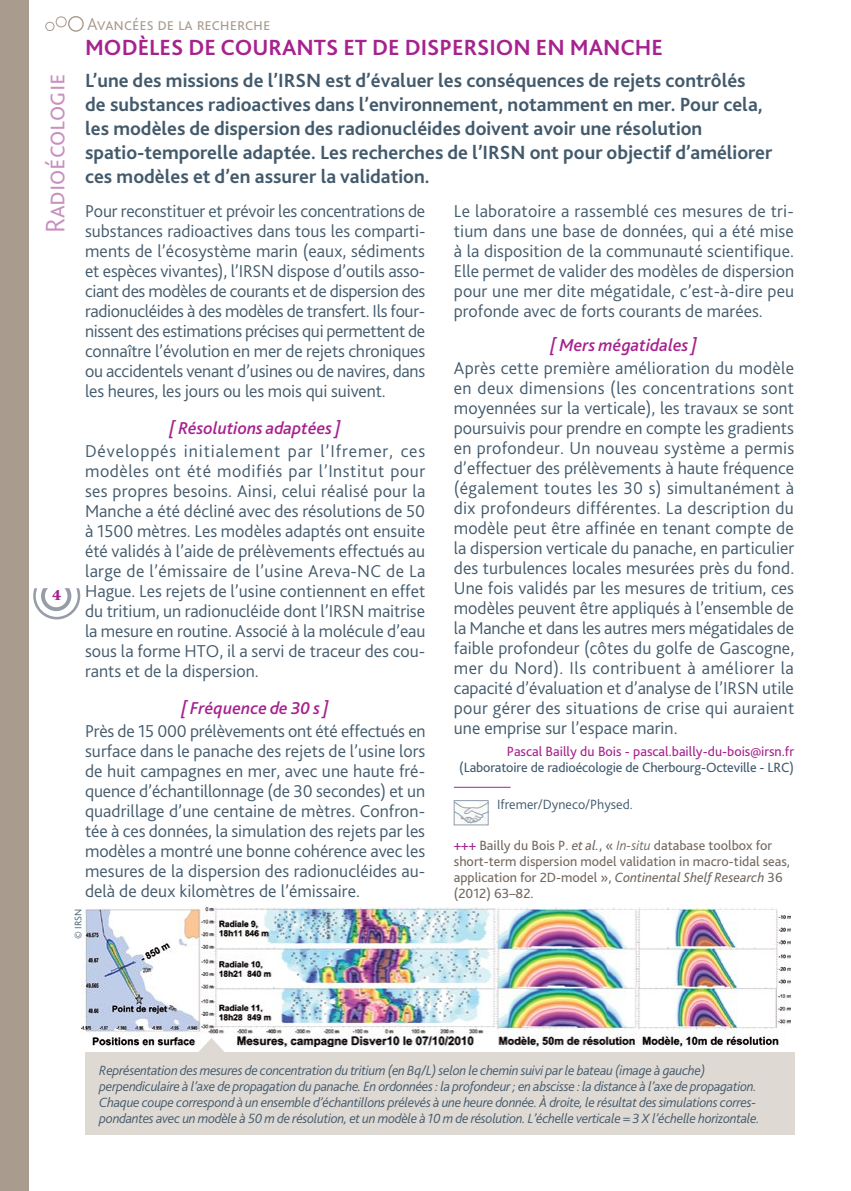
<style>
.page{position:relative;width:851px;height:1191px;background:#fff}
.page>*{position:absolute;margin:0;border:0;box-sizing:border-box;transform-origin:0 0}
.t1{font:300 28px "Bliss 2";color:#c98fc0}
.t2{font:700 23px "Bliss 2";color:#a6228e}
.t3{font:700 20px/24px "Bliss 2";color:#425a6c}
.t4{font:300 18px/20px "Bliss 2";letter-spacing:-.005em;color:#425a6c;text-align:justify}
.t5{font:italic 500 18px "Bliss 2";color:#a6228e}
.t6{font:300 18px "Bliss 2";color:#a99b8d}
.t7{font:italic 300 14px/16px "Bliss 2";letter-spacing:-.02em;color:#425a6c}
.t8{font:14px/16px "Bliss 2";color:#736960}
.t9{font:14px "Bliss 2";letter-spacing:-.01em;color:#425a6c}
.t10{font:14px "Bliss 2";color:#a6228e}
.t11{font:300 14px "Bliss 2";color:#425a6c}
.t12{font:900 14px "Versailles LT Std";color:#a6228e}
.t13{font:300 10px "Bliss 2";color:#425a6c}
.s1{color:#a6228e}
.s2{font-style:italic}
.s3{font-weight:300;font-style:italic}
</style>
<div class="page">
<img style="left:81px;top:907px;width:709px;height:139px">
<div style="left:85px;top:1052px;width:709px;height:82px;background:#dfd9d3"></div>
<div style="left:0;top:0;width:28px;height:1191px;background:#a99b8d"></div>
<svg style="left:33px;top:588px;width:47px;height:31px"></svg>
<div style="left:56px;top:16px;width:11px;height:11px;border:1px solid #a99b8d;border-radius:50%"></div>
<div style="left:68px;top:16px;width:16px;height:16px;border:1px solid #a99b8d;border-radius:50%"></div>
<div style="left:45px;top:22px;width:9px;height:9px;border:1px solid #a99b8d;border-radius:50%"></div>
<hr style="left:454px;top:786px;width:56px;height:1px;background:#a6228e">
<img style="left:456px;top:802px;width:30px;height:21px">
<div style="left:454px;top:800px;width:34px;height:25px;border:1px solid #8f9caa"></div>
<svg style="left:197px;top:1037px;width:28px;height:15px"></svg>
<h1 class="t1" style="left:38px;top:233px;width:161px;rotate:-90deg">Radioécologie</h1>
<p class="t12" style="left:52px;top:587px;width:11px">4</p>
<p class="t6" style="left:87px;top:13px;width:185px">Avancées de la recherche</p>
<p class="t2" style="left:85px;top:33px;width:579px">Modèles de courants et de dispersion en Manche</p>
<p class="t3" style="left:85px;top:68px;width:688px">L’une des missions de l’IRSN est d’évaluer les conséquences de rejets contrôlés<br>de substances radioactives dans l’environnement, notamment en mer. Pour cela, les modèles de dispersion des radionucléides doivent avoir une résolution spatio-temporelle adaptée. Les recherches de l’IRSN ont pour objectif d’améliorer ces modèles et d’en assurer la validation.</p>
<p class="t4" style="left:85px;top:201px;width:342px">Pour reconstituer et prévoir les concentrations de substances radioactives dans tous les comparti&shy;ments de l’écosystème marin (eaux, sédiments et espèces vivantes), l’IRSN dispose d’outils asso&shy;ciant des modèles de courants et de dispersion des radionucléides à des modèles de transfert. Ils four&shy;nissent des estimations précises qui permettent de connaître l’évolution en mer de rejets chroniques ou accidentels venant d’usines ou de navires, dans les heures, les jours ou les mois qui suivent.</p>
<p class="t5" style="left:169px;top:417px;width:174px">[ Résolutions adaptées ]</p>
<p class="t4" style="left:85px;top:441px;width:342px">Développés initialement par l’Ifremer, ces modèles ont été modifiés par l’Institut pour ses propres besoins. Ainsi, celui réalisé pour la Manche a été décliné avec des résolutions de 50 à 1500 mètres. Les modèles adaptés ont ensuite été validés à l’aide de prélèvements effectués au large de l’émissaire de l’usine Areva-NC de La Hague. Les rejets de l’usine contiennent en effet du tritium, un radionucléide dont l’IRSN maitrise la mesure en routine. Associé à la molécule d’eau sous la forme HTO, il a servi de traceur des cou&shy;rants et de la dispersion.</p>
<p class="t5" style="left:181px;top:697px;width:150px">[ Fréquence de 30 s ]</p>
<p class="t4" style="left:85px;top:720px;width:342px">Près de 15 000 prélèvements ont été effectués en surface dans le panache des rejets de l’usine lors de huit campagnes en mer, avec une haute fré&shy;quence d’échantillonnage (de 30 secondes) et un quadrillage d’une centaine de mètres. Confron&shy;tée à ces données, la simulation des rejets par les modèles a montré une bonne cohérence avec les mesures de la dispersion des radionucléides au&shy;delà de deux kilomètres de l’émissaire.</p>
<p class="t13" style="left:72px;top:939px;width:32px;rotate:-90deg">© IRSN</p>
<p class="t4" style="left:454px;top:201px;width:342px">Le laboratoire a rassemblé ces mesures de tri&shy;tium dans une base de données, qui a été mise à la disposition de la communauté scientifique.<br>Elle permet de valider des modèles de dispersion pour une mer dite mégatidale, c’est-à-dire peu profonde avec de forts courants de marées.</p>
<p class="t5" style="left:550px;top:334px;width:149px">[ Mers mégatidales ]</p>
<p class="t4" style="left:454px;top:358px;width:342px">Après cette première amélioration du modèle en deux dimensions (les concentrations sont moyennées sur la verticale), les travaux se sont poursuivis pour prendre en compte les gradients en profondeur. Un nouveau système a permis d’effectuer des prélèvements à haute fréquence (également toutes les 30 s) simultanément à dix profondeurs différentes. La description du modèle peut être affinée en tenant compte de la dispersion verticale du panache, en particulier des turbulences locales mesurées près du fond.<br>Une fois validés par les mesures de tritium, ces modèles peuvent être appliqués à l’ensemble de la Manche et dans les autres mers mégatidales de faible profondeur (côtes du golfe de Gascogne, mer du Nord). Ils contribuent à améliorer la capacité d’évaluation et d’analyse de l’IRSN utile pour gérer des situations de crise qui auraient une emprise sur l’espace marin.</p>
<p class="t10" style="left:506px;top:743px;width:289px">Pascal Bailly du Bois - pascal.bailly-du-bois@irsn.fr</p>
<p class="t9" style="left:459px;top:759px;width:336px">(Laboratoire de radioécologie de Cherbourg-Octeville - LRC)</p>
<p class="t11" style="left:497px;top:796px;width:137px">Ifremer/Dyneco/Physed.</p>
<p class="t8" style="left:454px;top:836px;width:337px"><span class="s1">+++</span> Bailly du Bois P. <span class="s2">et al.</span>, « <span class="s3">In-situ</span> database toolbox for short-term dispersion model validation in macro-tidal seas, application for 2D-model », <span class="s2">Continental Shelf Research</span> 36 (2012) 63–82.</p>
<p class="t7" style="left:99px;top:1062px;width:661px">Représentation des mesures de concentration du tritium (en Bq/L) selon le chemin suivi par le bateau (image à gauche) perpendiculaire à l’axe de propagation du panache. En ordonnées : la profondeur ; en abscisse : la distance à l’axe de propagation.<br>Chaque coupe correspond à un ensemble d’échantillons prélevés à une heure donnée. À droite, le résultat des simulations corres&shy;pondantes avec un modèle à 50 m de résolution, et un modèle à 10 m de résolution. L’échelle verticale = 3 X l’échelle horizontale.</p>
</div>
